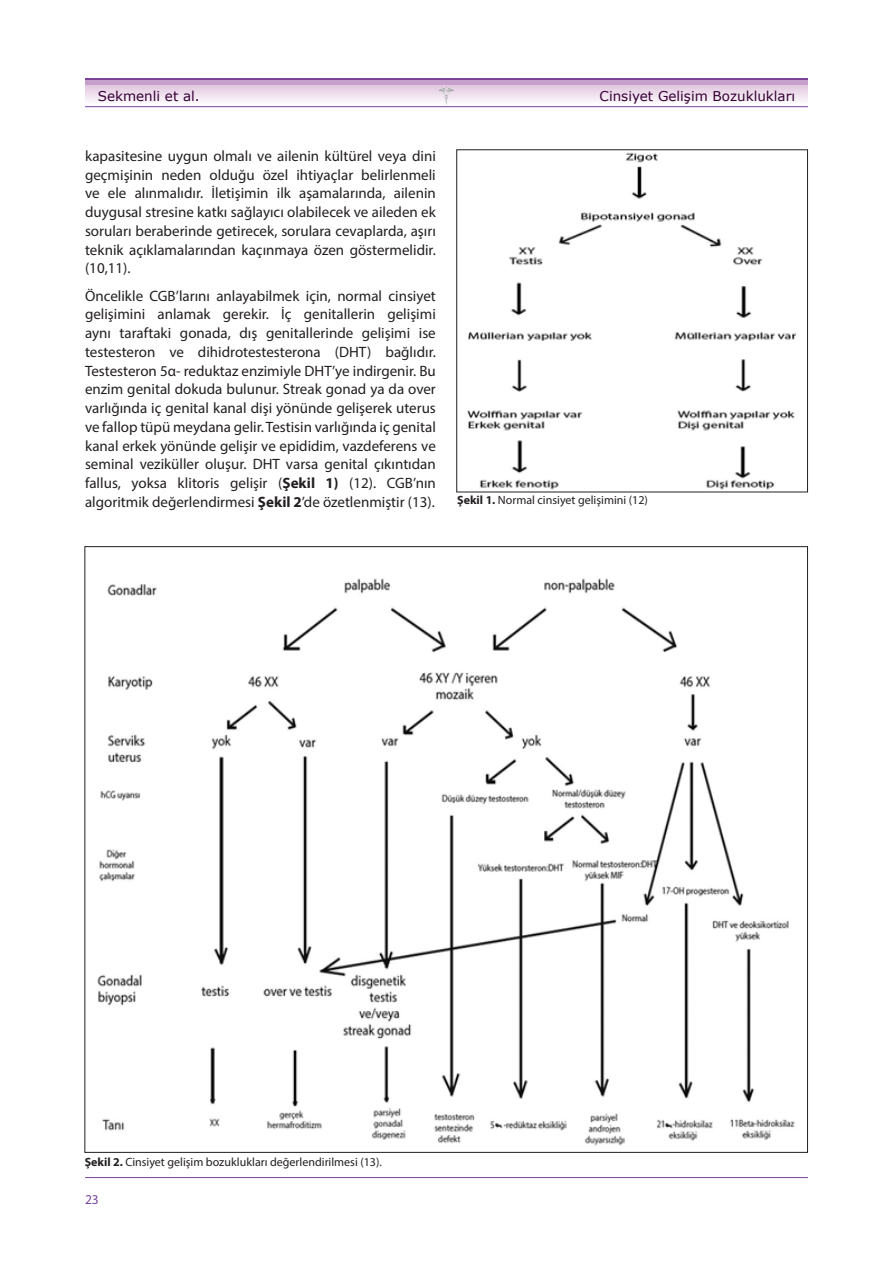
<style>
.page{position:relative;width:893px;height:1263px;background:#fff}
.page>*{position:absolute;margin:0;border:0;box-sizing:border-box;transform-origin:0 0}
.Ana_Metin{font:15px/18.8px "Myriad Pro";color:#231f20;text-align:justify}
.t1{font:13.5px "Verdana";color:#360035}
.t2{font:13.5px "Myriad Pro";color:#7b4499}
.Ana_Metin-2{font:12px "Myriad Pro";color:#231f20}
.s1{font-weight:700}
</style>
<div class="page">
<hr style="left:85px;top:79px;width:723px;height:2px;background:#7b4499">
<hr style="left:85px;top:81px;width:723px;height:4px;background:#c5a0cb">
<svg style="left:85px;top:85px;width:723px;height:16px;background:#ecdceb"></svg>
<hr style="left:85px;top:106px;width:723px;height:1px;background:#7b4499">
<hr style="left:85px;top:1177px;width:723px;height:1px;background:#7b4499">
<img style="left:437px;top:85px;width:19px;height:20px">
<hr style="left:0;top:64px;width:1px;height:32px;background:#e2c7e0">
<img style="left:467px;top:152px;width:330px;height:338px">
<div style="left:456px;top:150px;width:352px;height:342px;border:1px solid #231f20"></div>
<img style="left:97px;top:578px;width:698px;height:568px">
<p class="t1" style="left:98px;top:87px;width:103px">Sekmenli et al.</p>
<p class="t1" style="left:600px;top:87px;width:197px">Cinsiyet Gelişim Bozuklukları</p>
<p class="Ana_Metin" style="left:85px;top:146px;width:352px">kapasitesine uygun olmalı ve ailenin kültürel veya dini geçmişinin neden olduğu özel ihtiyaçlar belirlenmeli ve ele alınmalıdır. İletişimin ilk aşamalarında, ailenin duygusal stresine katkı sağlayıcı olabilecek ve aileden ek soruları beraberinde getirecek, sorulara cevaplarda, aşırı teknik açıklamalarından kaçınmaya özen göstermelidir. (10,11).</p>
<p class="Ana_Metin" style="left:85px;top:286px;width:352px">Öncelikle CGB’larını anlayabilmek için, normal cinsiyet gelişimini anlamak gerekir. İç genitallerin gelişimi aynı taraftaki gonada, dış genitallerinde gelişimi ise testesteron ve dihidrotestesterona (DHT) bağlıdır.<br>Testesteron 5α- reduktaz enzimiyle DHT’ye indirgenir. Bu enzim genital dokuda bulunur. Streak gonad ya da over varlığında iç genital kanal dişi yönünde gelişerek uterus ve fallop tüpü meydana gelir. Testisin varlığında iç genital kanal erkek yönünde gelişir ve epididim, vazdeferens ve seminal veziküller oluşur. DHT varsa genital çıkıntıdan fallus, yoksa klitoris gelişir (<span class="s1">Şekil 1)</span> (12). CGB’nın algoritmik değerlendirmesi <span class="s1">Şekil 2</span>’de özetlenmiştir (13).</p>
<p class="Ana_Metin-2" style="left:457px;top:493px;width:192px"><span class="s1">Şekil 1.</span> Normal cinsiyet gelişimini (12)</p>
<p class="Ana_Metin-2" style="left:85px;top:1154px;width:299px"><span class="s1">Şekil 2.</span> Cinsiyet gelişim bozuklukları değerlendirilmesi (13).</p>
<p class="t2" style="left:85px;top:1191px;width:15px">23</p>
</div>
